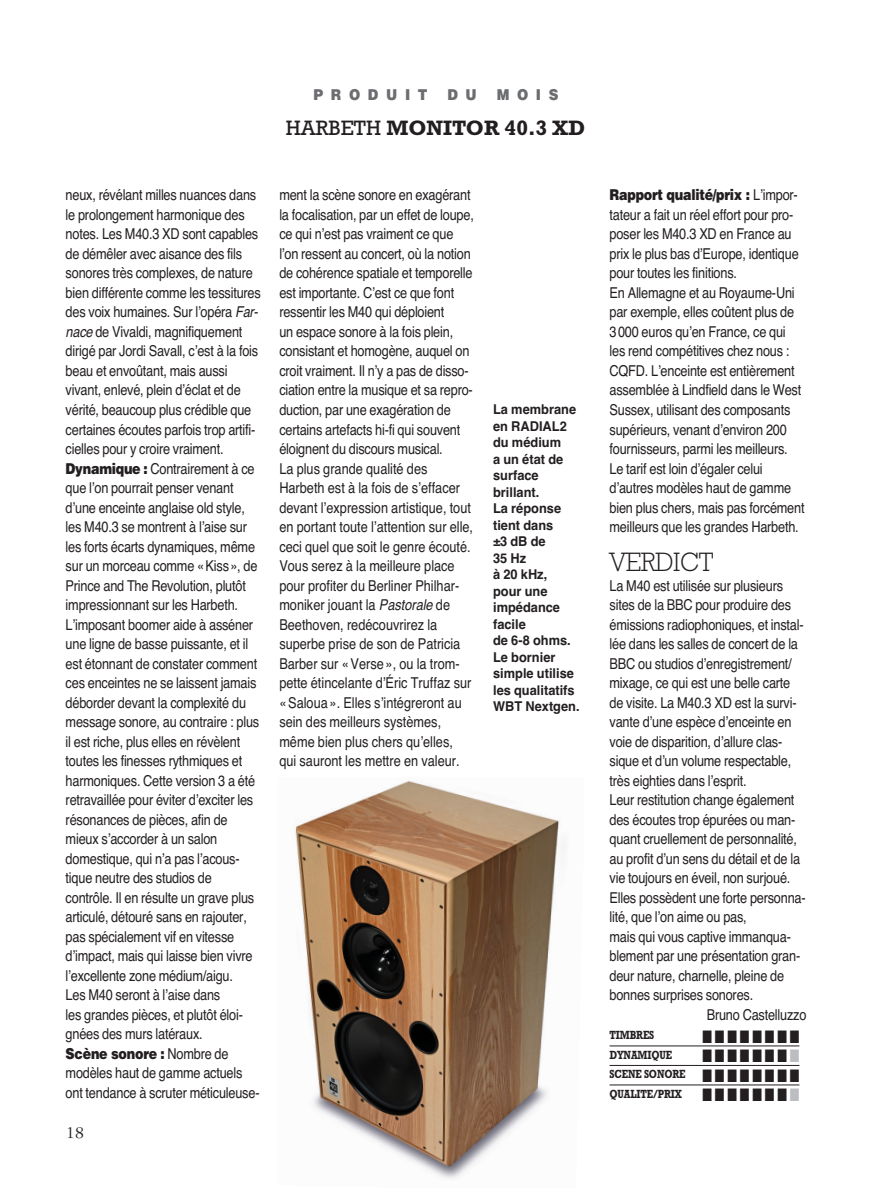
<style>
.page{position:relative;width:893px;height:1191px;background:#fff}
.page>*{position:absolute;margin:0;border:0;box-sizing:border-box;transform-origin:0 0}
.t1{font:300 27px "Rockwell";letter-spacing:-.015em;color:#231f20;scale:.95 1}
.t2{font:700 21.15px "Rockwell";color:#231f20}
.t3{font:18px "Zapf Dingbats";color:#231f20;scale:.7 1}
.t4{font:18px "Garamond Three";color:#231f20}
.t5{font:15px/19.5px "Helvetica";letter-spacing:-.015em;color:#231f20;scale:.85 1}
.t6{font:900 15px "Helvetica";letter-spacing:.565em;color:#6c6d70;scale:.9 1}
.t7{font:700 13.5px/16.5px "Helvetica";color:#231f20;scale:.95 1}
.t8{font:700 12px/19.5px "Rockwell";letter-spacing:-.015em;color:#231f20;scale:.8 1}
.s1{font-weight:400}
.s2{font-style:italic}
.s3{font-weight:900}
.s4{color:#bcbdc0}
</style>
<div class="page">
<hr style="left:610px;top:1045px;width:189px;height:1px;background:#231f20">
<hr style="left:610px;top:1065px;width:189px;height:1px;background:#231f20">
<hr style="left:610px;top:1084px;width:189px;height:1px;background:#231f20">
<img style="left:295px;top:780px;width:270px;height:399px">
<p class="t6" style="left:313px;top:86px;width:128px">PRODUIT</p>
<p class="t6" style="left:447px;top:86px;width:34px">D U</p>
<p class="t6" style="left:497px;top:86px;width:70px">MOIS</p>
<h2 class="t2" style="left:286px;top:121px;width:301px"><span class="s1">HARBETH</span> MONITOR 40.3 XD</h2>
<p class="t5" style="left:66px;top:185px;width:231px">neux, révélant milles nuances dans le prolongement harmonique des notes. Les M40.3 XD sont capables de démêler avec aisance des fils sonores très complexes, de nature bien différente comme les tessitures des voix humaines. Sur l’opéra <span class="s2">Far&shy;nace</span> de Vivaldi, magnifiquement dirigé par Jordi Savall, c’est à la fois beau et envoûtant, mais aussi vivant, enlevé, plein d’éclat et de vérité, beaucoup plus crédible que certaines écoutes parfois trop artifi&shy;cielles pour y croire vraiment.<br><span class="s3">Dynamique :</span> Contrairement à ce que l’on pourrait penser venant d’une enceinte anglaise old style, les M40.3 se montrent à l’aise sur les forts écarts dynamiques, même sur un morceau comme «Kiss», de Prince and The Revolution, plutôt impressionnant sur les Harbeth.<br>L’imposant boomer aide à asséner une ligne de basse puissante, et il est étonnant de constater comment ces enceintes ne se laissent jamais déborder devant la complexité du message sonore, au contraire : plus il est riche, plus elles en révèlent toutes les finesses rythmiques et harmoniques. Cette version 3 a été retravaillée pour éviter d’exciter les résonances de pièces, afin de mieux s’accorder à un salon domestique, qui n’a pas l’acous&shy;tique neutre des studios de contrôle. Il en résulte un grave plus articulé, détouré sans en rajouter, pas spécialement vif en vitesse d’impact, mais qui laisse bien vivre l’excellente zone médium/aigu.<br>Les M40 seront à l’aise dans<br>les grandes pièces, et plutôt éloi&shy;gnées des murs latéraux.<br><span class="s3">Scène sonore :</span> Nombre de modèles haut de gamme actuels ont tendance à scruter méticuleuse-</p>
<p class="t5" style="left:279px;top:185px;width:230px">ment la scène sonore en exagérant la focalisation, par un effet de loupe, ce qui n’est pas vraiment ce que l’on ressent au concert, où la notion de cohérence spatiale et temporelle est importante. C’est ce que font ressentir les M40 qui déploient<br>un espace sonore à la fois plein, consistant et homogène, auquel on croit vraiment. Il n’y a pas de disso&shy;ciation entre la musique et sa repro&shy;duction, par une exagération de certains artefacts hi-fi qui souvent éloignent du discours musical.<br>La plus grande qualité des Harbeth est à la fois de s’effacer devant l’expression artistique, tout en portant toute l’attention sur elle, ceci quel que soit le genre écouté.<br>Vous serez à la meilleure place pour profiter du Berliner Philhar&shy;moniker jouant la <span class="s2">Pastorale</span> de Beethoven, redécouvrirez la superbe prise de son de Patricia Barber sur «Verse», ou la trom&shy;pette étincelante d’Éric Truffaz sur «Saloua». Elles s’intégreront au sein des meilleurs systèmes, même bien plus chers qu’elles,<br>qui sauront les mettre en valeur.</p>
<p class="t5" style="left:610px;top:185px;width:231px"><span class="s3">Rapport qualité/prix :</span> L’impor&shy;tateur a fait un réel effort pour pro&shy;poser les M40.3 XD en France au prix le plus bas d’Europe, identique pour toutes les finitions.<br>En Allemagne et au Royaume-Uni par exemple, elles coûtent plus de 3000 euros qu’en France, ce qui les rend compétitives chez nous :<br>CQFD. L’enceinte est entièrement assemblée à Lindfield dans le West Sussex, utilisant des composants supérieurs, venant d’environ 200 fournisseurs, parmi les meilleurs.<br>Le tarif est loin d’égaler celui d’autres modèles haut de gamme bien plus chers, mais pas forcément meilleurs que les grandes Harbeth.</p>
<p class="t7" style="left:493px;top:401px;width:93px">La membrane en RADIAL2 du médium<br>a un état de surface brillant.<br>La réponse tient dans<br>±3 dB de<br>35 Hz<br>à 20 kHz,<br>pour une impédance facile<br>de 6-8 ohms.<br>Le bornier simple utilise les qualitatifs<br>WBT Nextgen.</p>
<h1 class="t1" style="left:610px;top:553px;width:111px">VERDICT</h1>
<p class="t5" style="left:610px;top:575px;width:206px">La M40 est utilisée sur plusieurs</p>
<p class="t5" style="left:610px;top:595px;width:215px">sites de la BBC pour produire des</p>
<p class="t5" style="left:610px;top:614px;width:230px">émissions radiophoniques, et instal-</p>
<p class="t5" style="left:610px;top:634px;width:223px">lée dans les salles de concert de la</p>
<p class="t5" style="left:610px;top:653px;width:216px">BBC ou studios d’enregistrement/</p>
<p class="t5" style="left:610px;top:673px;width:214px">mixage, ce qui est une belle carte</p>
<p class="t5" style="left:610px;top:692px;width:222px">de visite. La M40.3 XD est la survi-</p>
<p class="t5" style="left:610px;top:712px;width:216px">vante d’une espèce d’enceinte en</p>
<p class="t5" style="left:610px;top:731px;width:205px">voie de disparition, d’allure clas-</p>
<p class="t5" style="left:610px;top:751px;width:215px">sique et d’un volume respectable,</p>
<p class="t5" style="left:610px;top:770px;width:163px">très eighties dans l’esprit.</p>
<p class="t5" style="left:610px;top:790px;width:219px">Leur restitution change également</p>
<p class="t5" style="left:610px;top:809px;width:220px">des écoutes trop épurées ou man-</p>
<p class="t5" style="left:610px;top:829px;width:222px">quant cruellement de personnalité,</p>
<p class="t5" style="left:610px;top:848px;width:226px">au profit d’un sens du détail et de la</p>
<p class="t5" style="left:610px;top:868px;width:214px">vie toujours en éveil, non surjoué.</p>
<p class="t5" style="left:610px;top:887px;width:232px">Elles possèdent une forte personna-</p>
<p class="t5" style="left:610px;top:907px;width:163px">lité, que l’on aime ou pas,</p>
<p class="t5" style="left:610px;top:926px;width:215px">mais qui vous captive immanqua-</p>
<p class="t5" style="left:610px;top:946px;width:226px">blement par une présentation gran-</p>
<p class="t5" style="left:610px;top:965px;width:207px">deur nature, charnelle, pleine de</p>
<p class="t5" style="left:610px;top:985px;width:171px">bonnes surprises sonores.</p>
<p class="t5" style="left:707px;top:1004px;width:119px">Bruno Castelluzzo</p>
<p class="t8" style="left:610px;top:1026px;width:58px">TIMBRES</p>
<p class="t3" style="left:702px;top:1025px;width:140px">■■ ■■ ■ ■ ■■</p>
<p class="t8" style="left:610px;top:1046px;width:80px">DYNAMIQUE</p>
<p class="t3" style="left:702px;top:1045px;width:140px">■■ ■■ ■ ■ ■<span class="s4">■</span></p>
<p class="t8" style="left:610px;top:1065px;width:239px">SCENE SONORE ■ ■ ■ ■ ■ ■ ■ ■<br>QUALITE/PRIX ■ ■ ■ ■ ■ ■ ■ <span class="s4">■</span></p>
<p class="t4" style="left:66px;top:1126px;width:19px">18</p>
</div>
